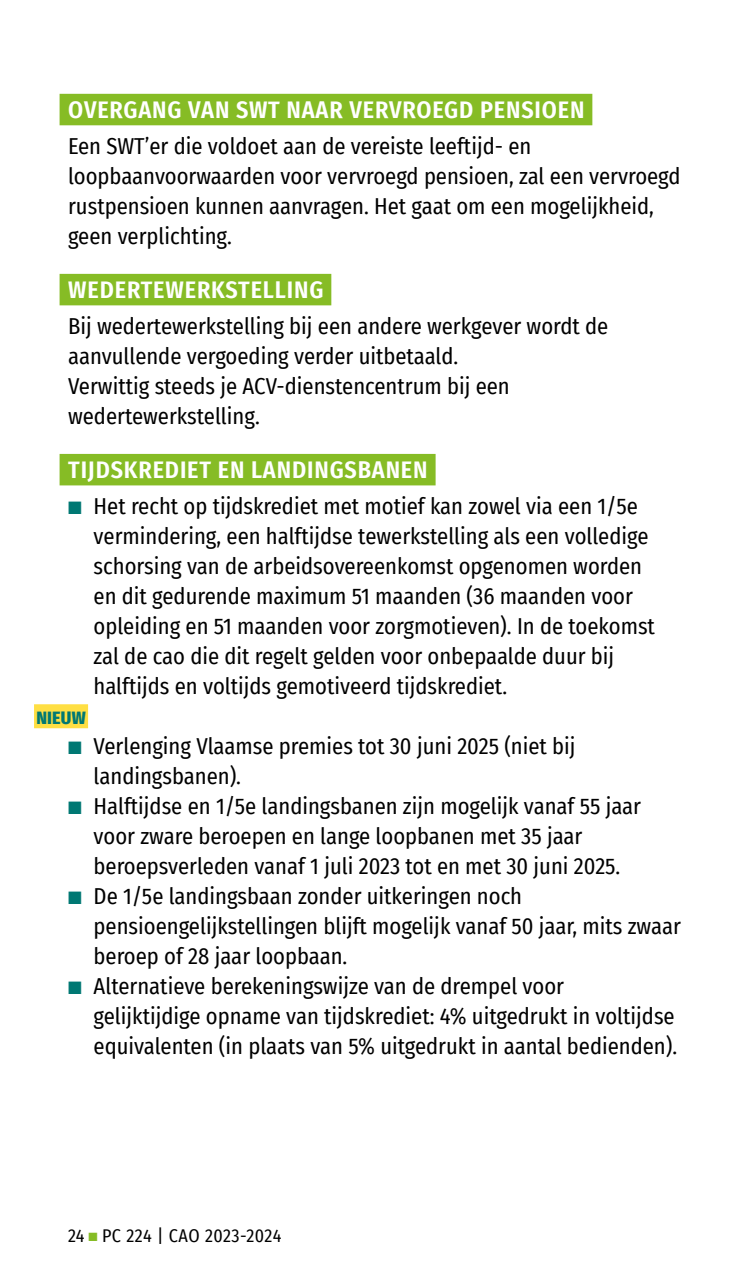
<style>
.page{position:relative;width:749px;height:1276px;background:#fff}
.page>*{position:absolute;margin:0;border:0;box-sizing:border-box;transform-origin:0 0}
.t1{font:600 24px "Fira Sans Condensed";letter-spacing:.035em;color:#fff}
.t2{font:22.5px/30px "Fira Sans Condensed";color:#000}
.t3{font:18px "Fira Sans Condensed";letter-spacing:.025em;color:#000}
.t4{font:800 18px "Fira Sans Condensed";letter-spacing:.01em;color:#007873}
.s1{color:#007873}
.s2{color:#86bc25}
</style>
<div class="page">
<div style="left:60px;top:94px;width:532px;height:31px;background:#86bc25"></div>
<div style="left:60px;top:274px;width:271px;height:31px;background:#86bc25"></div>
<div style="left:60px;top:454px;width:375px;height:31px;background:#86bc25"></div>
<div style="left:34px;top:704px;width:54px;height:24px;background:#ffdf43"></div>
<p class="t1" style="left:68px;top:90px;width:517px">OVERGANG VAN SWT NAAR VERVROEGD PENSIOEN</p>
<p class="t2" style="left:68px;top:130px;width:613px">Een SWT’er die voldoet aan de vereiste leeftijd- en loopbaanvoorwaarden voor vervroegd pensioen, zal een vervroegd rustpensioen kunnen aanvragen. Het gaat om een mogelijkheid, geen verplichting.</p>
<p class="t1" style="left:68px;top:270px;width:257px">WEDERTEWERKSTELLING</p>
<p class="t2" style="left:68px;top:310px;width:541px">Bij wedertewerkstelling bij een andere werkgever wordt de aanvullende vergoeding verder uitbetaald.<br>Verwittig steeds je ACV-dienstencentrum bij een wedertewerkstelling.</p>
<p class="t1" style="left:68px;top:450px;width:361px">TIJDSKREDIET EN LANDINGSBANEN</p>
<p class="t2" style="left:94px;top:490px;width:562px;text-indent:-26px"><span class="s1">■</span> Het recht op tijdskrediet met motief kan zowel via een 1/5e vermindering, een halftijdse tewerkstelling als een volledige schorsing van de arbeidsovereenkomst opgenomen worden en dit gedurende maximum 51 maanden (36 maanden voor opleiding en 51 maanden voor zorgmotieven). In de toekomst zal de cao die dit regelt gelden voor onbepaalde duur bij halftijds en voltijds gemotiveerd tijdskrediet.</p>
<p class="t4" style="left:36px;top:702px;width:51px">NIEUW</p>
<p class="t2" style="left:94px;top:730px;width:483px;text-indent:-26px"><span class="s1">■</span> Verlenging Vlaamse premies tot 30 juni 2025 (niet bij landingsbanen).</p>
<p class="t2" style="left:94px;top:790px;width:549px;text-indent:-26px"><span class="s1">■</span> Halftijdse en 1/5e landingsbanen zijn mogelijk vanaf 55 jaar voor zware beroepen en lange loopbanen met 35 jaar beroepsverleden vanaf 1 juli 2023 tot en met 30 juni 2025.</p>
<p class="t2" style="left:94px;top:880px;width:588px;text-indent:-26px"><span class="s1">■</span> De 1/5e landingsbaan zonder uitkeringen noch pensioengelijkstellingen blijft mogelijk vanaf 50 jaar, mits zwaar beroep of 28 jaar loopbaan.</p>
<p class="t2" style="left:94px;top:970px;width:585px;text-indent:-26px"><span class="s1">■</span> Alternatieve berekeningswijze van de drempel voor<br>gelijktijdige opname van tijdskrediet: 4% uitgedrukt in voltijdse equivalenten (in plaats van 5% uitgedrukt in aantal bedienden).</p>
<p class="t3" style="left:68px;top:1222px;width:215px">24 <span class="s2">■</span> PC 224 | CAO 2023-2024</p>
</div>
